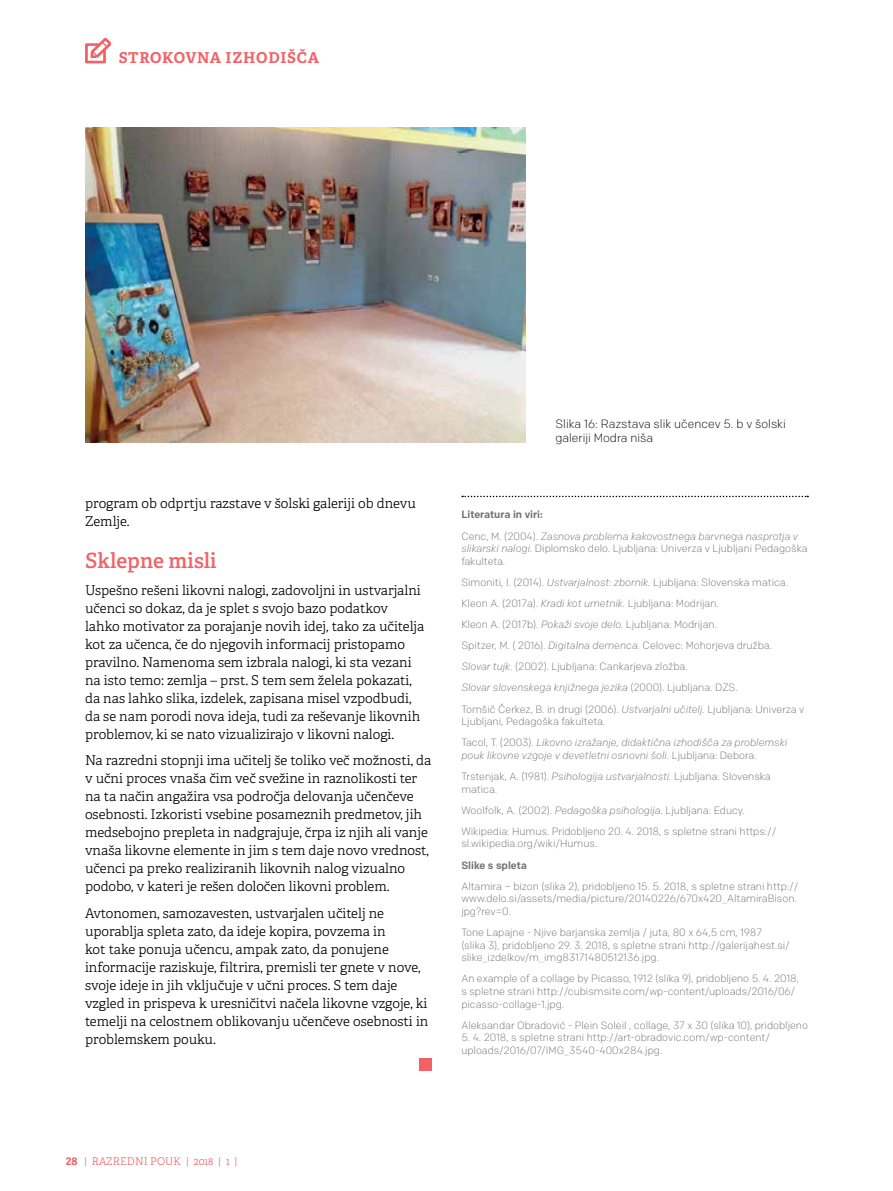
<style>
.page{position:relative;width:893px;height:1191px;background:#fff}
.page>*{position:absolute;margin:0;border:0;box-sizing:border-box;transform-origin:0 0}
.t1{font:600 21px "Adelle";color:#f16368}
.t2{font:700 15px "Adelle";color:#f16368}
.t3{font:300 13.5px/18px "Adelle";color:#000}
.t4{font:300 12px/14.4px "Chrono";color:#000}
.t5{font:300 10.5px/12.6px "Chrono";color:#6d6e71}
.t6{font:italic 300 10.5px/21.1px "Chrono";color:#6d6e71}
.t7{font:300 10.5px "Adelle";color:#f16368}
.t8{font:500 10.5px "Chrono";color:#6d6e71}
.s1{font-weight:500;font-style:normal}
.s2{font-style:normal}
.s3{font-style:italic}
.s4{font-family:"Adelle Sans";font-weight:700}
</style>
<div class="page">
<div style="left:419px;top:1057px;width:13px;height:13px;background:#f16267"></div>
<img style="left:85px;top:128px;width:441px;height:314px">
<svg style="left:462px;top:496px;width:346px;height:1px"></svg>
<svg style="left:85px;top:38px;width:26px;height:25px"></svg>
<h2 class="t2" style="left:119px;top:48px;width:13px">STROKOVNA</h2>
<h2 class="t2" style="left:226px;top:48px;width:11px">IZHODI</h2>
<h2 class="t2" style="left:287px;top:48px;width:33px">ŠČA</h2>
<p class="t3" style="left:85px;top:494px;width:332px">program ob odprtju razstave v šolski galeriji ob dnevu<br>Zemlje.</p>
<h1 class="t1" style="left:85px;top:547px;width:133px">Sklepne misli</h1>
<p class="t3" style="left:85px;top:581px;width:341px">Uspešno rešeni likovni nalogi, zadovoljni in ustvarjalni učenci so dokaz, da je splet s svojo bazo podatkov lahko motivator za porajanje novih idej, tako za učitelja kot za učenca, če do njegovih informacij pristopamo pravilno. Namenoma sem izbrala nalogi, ki sta vezani na isto temo: zemlja – prst. S tem sem želela pokazati, da nas lahko slika, izdelek, zapisana misel vzpodbudi, da se nam porodi nova ideja, tudi za reševanje likovnih problemov, ki se nato vizualizirajo v likovni nalogi.</p>
<p class="t3" style="left:85px;top:751px;width:348px">Na razredni stopnji ima učitelj še toliko več možnosti, da v učni proces vnaša čim več svežine in raznolikosti ter na ta način angažira vsa področja delovanja učenčeve osebnosti. Izkoristi vsebine posameznih predmetov, jih medsebojno prepleta in nadgrajuje, črpa iz njih ali vanje vnaša likovne elemente in jim s tem daje novo vrednost, učenci pa preko realiziranih likovnih nalog vizualno podobo, v kateri je rešen določen likovni problem.</p>
<p class="t3" style="left:85px;top:904px;width:345px">Avtonomen, samozavesten, ustvarjalen učitelj ne uporablja spleta zato, da ideje kopira, povzema in<br>kot take ponuja učencu, ampak zato, da ponujene informacije raziskuje, filtrira, premisli ter gnete v nove, svoje ideje in jih vključuje v učni proces. S tem daje vzgled in prispeva k uresničitvi načela likovne vzgoje, ki temelji na celostnem oblikovanju učenčeve osebnosti in problemskem pouku.</p>
<p class="t4" style="left:555px;top:416px;width:232px">Slika 16: Razstava slik učencev 5. b v šolski galeriji Modra niša</p>
<p class="t6" style="left:461px;top:504px;width:338px"><span class="s1">Literatura in viri:<br></span><span class="s2">Cenc, M. (2004).</span> Zasnova problema kakovostnega barvnega nasprotja v</p>
<p class="t5" style="left:461px;top:542px;width:348px"><span class="s3">slikarski nalogi.</span> Diplomsko delo. Ljubljana: Univerza v Ljubljani Pedagoška fakulteta.</p>
<p class="t5" style="left:461px;top:571px;width:345px;line-height:21.1px">Simoniti, I. (2014). <span class="s3">Ustvarjalnost: zbornik.</span> Ljubljana: Slovenska matica.<br>Kleon A. (2017a). <span class="s3">Kradi kot umetnik.</span> Ljubljana: Modrijan.<br>Kleon A. (2017b). <span class="s3">Pokaži svoje delo.</span> Ljubljana: Modrijan.<br>Spitzer, M. ( 2016). <span class="s3">Digitalna demenca.</span> Celovec: Mohorjeva družba.<br><span class="s3">Slovar tujk.</span> (2002). Ljubljana: Cankarjeva zložba.<br><span class="s3">Slovar slovenskega knjižnega jezika</span> (2000). Ljubljana. DZS.<br>Tomšič Čerkez, B. in drugi (2006). <span class="s3">Ustvarjalni učitelj.</span> Ljubljana: Univerza v</p>
<p class="t6" style="left:461px;top:711px;width:327px"><span class="s2">Ljubljani, Pedagoška fakulteta.<br>Tacol, T. (2003).</span> Likovno izražanje, didaktična izhodišča za problemski</p>
<p class="t6" style="left:461px;top:744px;width:311px">pouk likovne vzgoje v devetletni osnovni šoli. <span class="s2">Ljubljana: Debora.<br>Trstenjak, A. (1981).</span> Psihologija ustvarjalnosti. <span class="s2">Ljubljana: Slovenska</span></p>
<p class="t5" style="left:461px;top:778px;width:317px;line-height:21.1px">matica.<br>Woolfolk, A. (2002). <span class="s3">Pedagoška psihologija.</span> Ljubljana: Educy.<br>Wikipedia: Humus. Pridobljeno 20. 4. 2018, s spletne strani https://</p>
<p class="t5" style="left:461px;top:837px;width:137px">sl.wikipedia.org/wiki/Humus.</p>
<p class="t8" style="left:461px;top:858px;width:67px">Slike s spleta</p>
<p class="t5" style="left:461px;top:879px;width:339px">Altamira – bizon (slika 2), pridobljeno 15. 5. 2018, s spletne strani http:// www.delo.si/assets/media/picture/20140226/670x420_AltamiraBison. jpg?rev=0.</p>
<p class="t5" style="left:461px;top:926px;width:330px">Tone Lapajne - Njive barjanska zemlja / juta, 80 x 64,5 cm, 1987<br>(slika 3), pridobljeno 29. 3. 2018, s spletne strani http://galerijahest.si/ slike_izdelkov/m_img83171480512136.jpg.</p>
<p class="t5" style="left:461px;top:972px;width:339px">An example of a collage by Picasso, 1912 (slika 9), pridobljeno 5. 4. 2018, s spletne strani http://cubismsite.com/wp-content/uploads/2016/06/ picasso-collage-1.jpg.</p>
<p class="t5" style="left:461px;top:1018px;width:348px">Aleksandar Obradović - Plein Soleil , collage, 37 x 30 (slika 10), pridobljeno</p>
<p class="t5" style="left:461px;top:1031px;width:310px">5. 4. 2018, s spletne strani http://art-obradovic.com/wp-content/ uploads/2016/07/IMG_3540-400x284.jpg.</p>
<p class="t7" style="left:66px;top:1154px;width:173px"><span class="s4">28</span> | RAZREDNI POUK | 2018 | 1 |</p>
</div>
